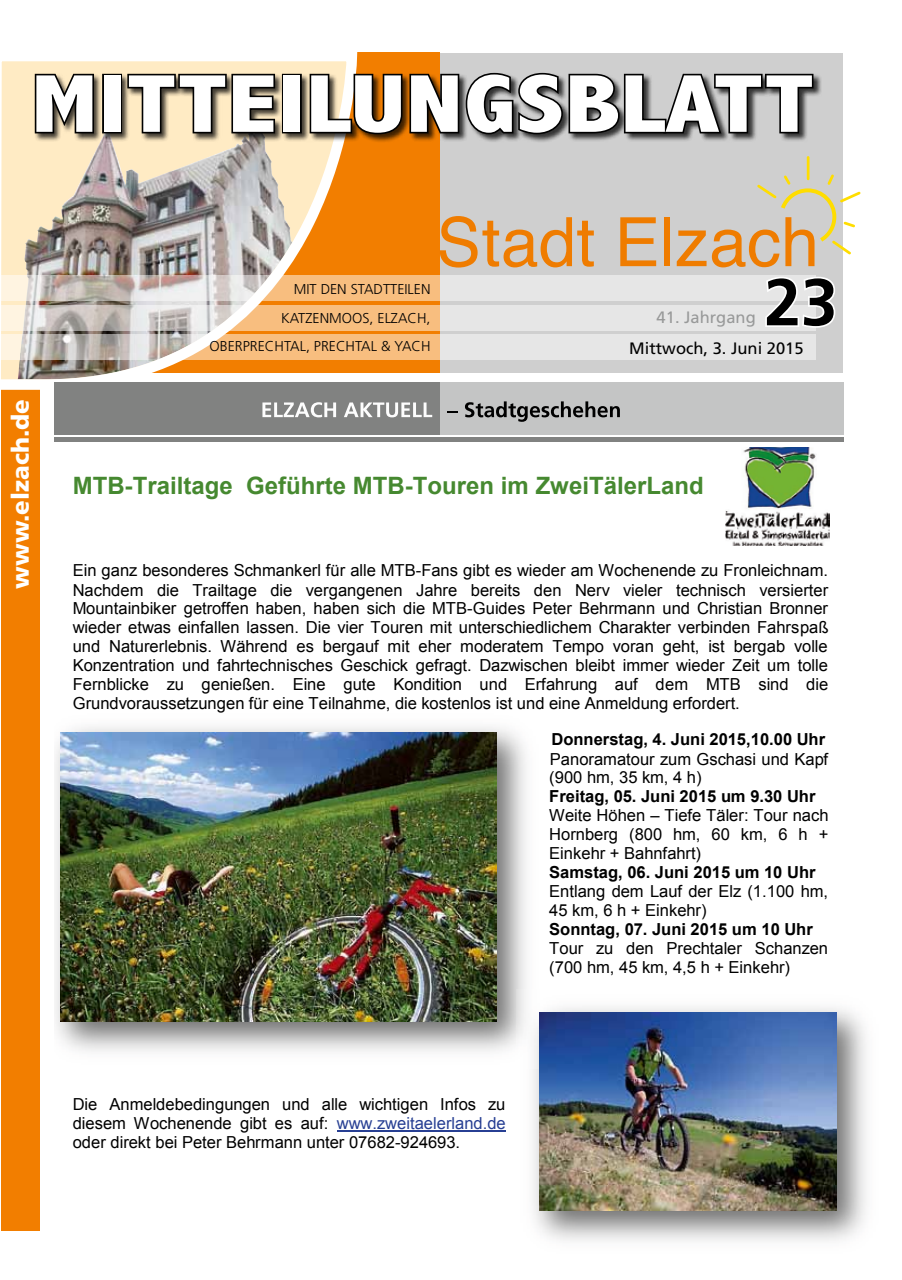
<style>
.page{position:relative;width:902px;height:1280px;background:#fff}
.page>*{position:absolute;margin:0;border:0;box-sizing:border-box;transform-origin:0 0}
.t1{font:800 condensed 82.8px "Abadi";letter-spacing:.01em;color:#fff;scale:1.26 1}
.t2{font:700 66px "Frutiger";color:#000}
.t3{font:700 24px "Arial";color:#468930}
.t4{font:900 24px "Frutiger";color:#fff}
.t5{font:16.5px/19px "Arial";color:#000}
.t6{font:700 16.5px "Arial";color:#000}
.t7{font:16.5px "Frutiger";color:#000}
.t8{font:16.5px "Frutiger";color:#989999}
.t9{font:300 14.25px/28.5px "Frutiger";color:#000;text-align:right}
.s1{font-weight:700}
.s2{font-style:inherit}
.s3{color:#273f93}
</style>
<div class="page">
<div style="left:433px;top:53px;width:409px;height:331px;background:#cfcfcf"></div>
<div style="left:2px;top:53px;width:438px;height:379px;background:#f27e00"></div>
<div style="left:40px;top:373px;width:832px;height:79px;background:#fff"></div>
<svg style="left:1px;top:52px;width:362px;height:1179px"></svg>
<div style="left:35px;top:73px;width:787px;height:70px;background:#000;opacity:.75"></div>
<svg style="left:33px;top:72px;width:63px;height:63px;background:#534c3f"></svg>
<div style="left:102px;top:74px;width:20px;height:59px;border:3px solid #000"></div>
<svg style="left:126px;top:72px;width:150px;height:63px;background:#746b59"></svg>
<div style="left:282px;top:74px;width:20px;height:59px;border:3px solid #000"></div>
<svg style="left:308px;top:71px;width:507px;height:65px"></svg>
<svg style="left:2px;top:275px;width:761px;height:26px;background:#e4d4c5"></svg>
<svg style="left:2px;top:305px;width:813px;height:25px;background:#e5d5c4"></svg>
<svg style="left:2px;top:335px;width:813px;height:25px;background:#e5d3bf"></svg>
<svg style="left:440px;top:216px;width:153px;height:52px"></svg>
<svg style="left:620px;top:217px;width:36px;height:49px"></svg>
<div style="left:664px;top:217px;width:6px;height:49px;background:#ef7c00"></div>
<hr style="left:806px;top:157px;width:3px;height:22px;background:#fd0">
<svg style="left:676px;top:172px;width:185px;height:95px"></svg>
<div style="left:55px;top:382px;width:385px;height:52px;background:#818281"></div>
<div style="left:440px;top:382px;width:403px;height:52px;background:#c4c5c5"></div>
<hr style="left:55px;top:437px;width:788px;height:4px;background:#818281">
<svg style="left:262px;top:402px;width:74px;height:15px"></svg>
<svg style="left:344px;top:402px;width:88px;height:15px"></svg>
<svg style="left:465px;top:401px;width:155px;height:21px"></svg>
<svg style="left:763px;top:275px;width:73px;height:54px"></svg>
<img style="left:54px;top:709px;width:472px;height:359px">
<img style="left:61px;top:732px;width:435px;height:290px">
<img style="left:725px;top:448px;width:104px;height:98px">
<img style="left:533px;top:1007px;width:333px;height:234px">
<img style="left:516px;top:989px;width:26px;height:79px">
<img style="left:539px;top:1013px;width:297px;height:198px">
<hr style="left:337px;top:1130px;width:168px;height:2px;background:#273f93">
<h1 class="t1" style="left:31px;top:59px;width:622px">MITTEILUNGSBLATT</h1>
<h3 class="t4" style="left:6px;top:589px;width:191px;rotate:-90deg">www.elzach.de</h3>
<p class="t9" style="left:209px;top:275px;width:222px">MIT DEN STADTTEILEN<br>KATZENMOOS, ELZACH,<br>OBERPRECHTAL, PRECHTAL &amp; YACH</p>
<h2 class="t2" style="left:764px;top:264px;width:75px">23</h2>
<p class="t8" style="left:656px;top:307px;width:101px">41. Jahrgang</p>
<p class="t7" style="left:629px;top:338px;width:176px">Mittwoch, 3. Juni 2015</p>
<h3 class="t3" style="left:73px;top:469px;width:632px">MTB-Trailtage Geführte MTB-Touren im ZweiTälerLand</h3>
<p class="t5" style="left:73px;top:561px;width:757px;text-align:justify">Ein ganz besonderes Schmankerl für alle MTB-Fans gibt es wieder am Wochenende zu Fronleichnam.<br>Nachdem die Trailtage die vergangenen Jahre bereits den Nerv vieler technisch versierter Mountainbiker getroffen haben, haben sich die MTB-Guides Peter Behrmann und Christian Bronner wieder etwas einfallen lassen. Die vier Touren mit unterschiedlichem Charakter verbinden Fahrspaß und Naturerlebnis. Während es bergauf mit eher moderatem Tempo voran geht, ist bergab volle Konzentration und fahrtechnisches Geschick gefragt. Dazwischen bleibt immer wieder Zeit um tolle Fernblicke zu genießen. Eine gute Kondition und Erfahrung auf dem MTB sind die Grundvoraussetzungen für eine Teilnahme, die kostenlos ist und eine Anmeldung erfordert.</p>
<p class="t6" style="left:551px;top:728px;width:275px">Donnerstag, 4. Juni 2015,10.00 Uhr</p>
<p class="t5" style="left:549px;top:749px;width:280px">Panoramatour zum Gschasi und Kapf (900 hm, 35 km, 4 h)</p>
<p class="t5" style="left:549px;top:787px;width:281px"><span class="s1">Freitag, 05. Juni 2015 um 9.30 Uhr<br></span>Weite Höhen <span class="s2">–</span> Tiefe Täler: Tour nach<br>Hornberg (800 hm, 60 km, 6 h +<br>Einkehr + Bahnfahrt)</p>
<p class="t6" style="left:549px;top:861px;width:268px">Samstag, 06. Juni 2015 um 10 Uhr</p>
<p class="t5" style="left:549px;top:882px;width:280px">Entlang dem Lauf der Elz (1.100 hm,<br>45 km, 6 h + Einkehr)</p>
<p class="t6" style="left:549px;top:918px;width:265px">Sonntag, 07. Juni 2015 um 10 Uhr</p>
<p class="t5" style="left:549px;top:939px;width:280px">Tour zu den Prechtaler Schanzen (700 hm, 45 km, 4,5 h + Einkehr)</p>
<p class="t5" style="left:73px;top:1094px;width:434px;text-align:justify">Die Anmeldebedingungen und alle wichtigen Infos zu diesem Wochenende gibt es auf: <span class="s3">www.zweitaelerland.de </span>oder direkt bei Peter Behrmann unter 07682-924693.</p>
</div>
